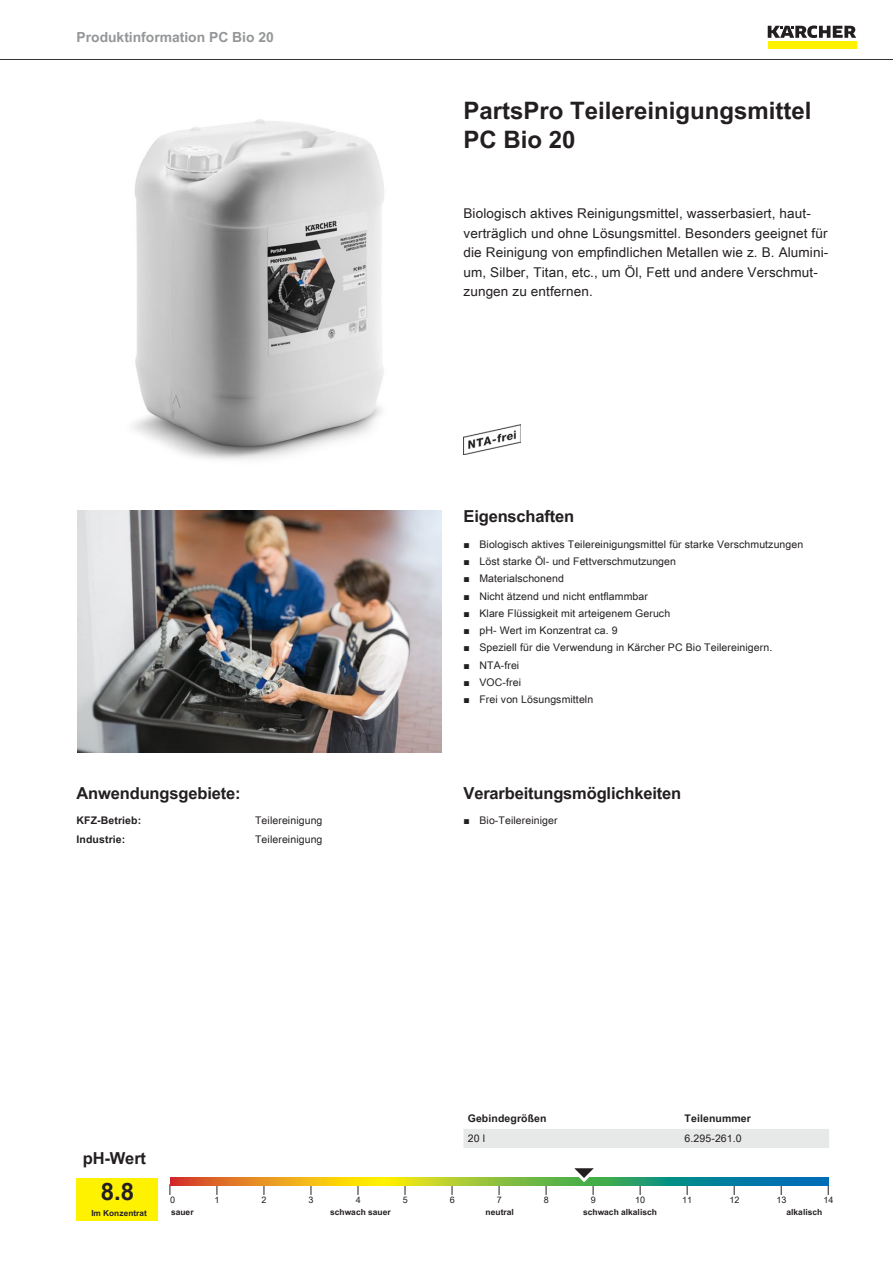
<style>
.page{position:relative;width:893px;height:1263px;background:#fff}
.page>*{position:absolute;margin:0;border:0;box-sizing:border-box;transform-origin:0 0}
.t1{font:700 24px/28.8px "Arial Unicode MS";color:#231f20}
.t2{font:700 16.5px "Arial Unicode MS";letter-spacing:-.01em;color:#231f20}
.t3{font:700 13.8px "Arial Unicode MS";color:#949698}
.t4{font:13.5px/19.5px "Arial Unicode MS";letter-spacing:.01em;color:#231f20}
.t5{font:10.5px "Arial Unicode MS";letter-spacing:.01em;color:#231f20}
.t6{font:700 10.5px "Arial Unicode MS";letter-spacing:.01em;color:#231f20}
.t7{font:9px "Arial Unicode MS";color:#231f20}
.t8{font:700 8.4px "Arial Unicode MS";color:#231f20}
.t9{font:700 8.25px "Arial Unicode MS";color:#231f20}
.s1{font-family:"Arial"}
</style>
<div class="page">
<hr style="left:0;top:59px;width:893px;height:1px;background:#231f20">
<div style="left:768px;top:42px;width:88px;height:7px;background:#fff200"></div>
<svg style="left:768px;top:26px;width:88px;height:12px"></svg>
<img style="left:132px;top:119px;width:252px;height:341px">
<img style="left:463px;top:424px;width:57px;height:30px">
<img style="left:78px;top:510px;width:363px;height:243px">
<div style="left:77px;top:1178px;width:81px;height:42px;background:#fff200"></div>
<svg style="left:170px;top:1178px;width:658px;height:8px;background:#86a14c"></svg>
<svg style="left:566px;top:1168px;width:39px;height:27px"></svg>
<div style="left:463px;top:1129px;width:366px;height:19px;background:#e7e8e8"></div>
<h3 class="t3" style="left:77px;top:27px;width:199px">Produktinformation PC Bio 20</h3>
<h2 class="t2" style="left:77px;top:780px;width:166px">Anwendungsgebiete:</h2>
<p class="t6" style="left:77px;top:812px;width:66px">KFZ-Betrieb:</p>
<p class="t5" style="left:255px;top:812px;width:69px">Teilereinigung</p>
<p class="t6" style="left:77px;top:832px;width:50px">Industrie:</p>
<p class="t5" style="left:255px;top:832px;width:69px">Teilereinigung</p>
<h1 class="t1" style="left:463px;top:97px;width:350px">PartsPro Teilereinigungsmittel<br>PC Bio 20</h1>
<p class="t4" style="left:463px;top:203px;width:366px">Biologisch aktives Reinigungsmittel, wasserbasiert, haut&shy;verträglich und ohne Lösungsmittel. Besonders geeignet für die Reinigung von empfindlichen Metallen wie z. B. Alumini&shy;um, Silber, Titan, etc., um Öl, Fett und andere Verschmut&shy;zungen zu entfernen.</p>
<h2 class="t2" style="left:463px;top:504px;width:112px">Eigenschaften</h2>
<p class="t5" style="left:463px;top:536px;width:341px"><span class="s1">■</span> Biologisch aktives Teilereinigungsmittel für starke Verschmutzungen</p>
<p class="t5" style="left:463px;top:554px;width:214px"><span class="s1">■</span> Löst starke Öl- und Fettverschmutzungen</p>
<p class="t5" style="left:463px;top:571px;width:102px"><span class="s1">■</span> Materialschonend</p>
<p class="t5" style="left:463px;top:588px;width:186px"><span class="s1">■</span> Nicht ätzend und nicht entflammbar</p>
<p class="t5" style="left:463px;top:605px;width:208px"><span class="s1">■</span> Klare Flüssigkeit mit arteigenem Geruch</p>
<p class="t5" style="left:463px;top:623px;width:156px"><span class="s1">■</span> pH- Wert im Konzentrat ca. 9</p>
<p class="t5" style="left:463px;top:640px;width:310px"><span class="s1">■</span> Speziell für die Verwendung in Kärcher PC Bio Teilereinigern.</p>
<p class="t5" style="left:463px;top:657px;width:57px"><span class="s1">■</span> NTA-frei</p>
<p class="t5" style="left:463px;top:674px;width:59px"><span class="s1">■</span> VOC-frei</p>
<p class="t5" style="left:463px;top:692px;width:131px"><span class="s1">■</span> Frei von Lösungsmitteln</p>
<h2 class="t2" style="left:463px;top:780px;width:219px">Verarbeitungsmöglichkeiten</h2>
<p class="t5" style="left:463px;top:813px;width:96px"><span class="s1">■</span> Bio-Teilereiniger</p>
<p class="t6" style="left:468px;top:1111px;width:80px">Gebindegrößen</p>
<p class="t6" style="left:685px;top:1111px;width:68px">Teilenummer</p>
<p class="t5" style="left:468px;top:1130px;width:19px">20 l</p>
<p class="t5" style="left:685px;top:1130px;width:59px">6.295-261.0</p>
<h2 class="t2" style="left:83px;top:1146px;width:65px">pH-Wert</h2>
<h1 class="t1" style="left:101px;top:1178px;width:35px">8.8</h1>
<p class="t7" style="left:170px;top:1193px;width:7px">0</p>
<p class="t7" style="left:215px;top:1193px;width:7px">1</p>
<p class="t7" style="left:262px;top:1193px;width:7px">2</p>
<p class="t7" style="left:309px;top:1193px;width:7px">3</p>
<p class="t7" style="left:356px;top:1193px;width:7px">4</p>
<p class="t7" style="left:403px;top:1193px;width:7px">5</p>
<p class="t7" style="left:450px;top:1193px;width:7px">6</p>
<p class="t7" style="left:497px;top:1193px;width:7px">7</p>
<p class="t7" style="left:544px;top:1193px;width:7px">8</p>
<p class="t7" style="left:591px;top:1193px;width:7px">9</p>
<p class="t7" style="left:635px;top:1193px;width:12px">10</p>
<p class="t7" style="left:682px;top:1193px;width:12px">11</p>
<p class="t7" style="left:729px;top:1193px;width:12px">12</p>
<p class="t7" style="left:776px;top:1193px;width:12px">13</p>
<p class="t7" style="left:823px;top:1193px;width:12px">14</p>
<p class="t9" style="left:91px;top:1207px;width:57px">Im Konzentrat</p>
<p class="t8" style="left:171px;top:1206px;width:24px">sauer</p>
<p class="t8" style="left:330px;top:1206px;width:62px">schwach sauer</p>
<p class="t8" style="left:486px;top:1206px;width:30px">neutral</p>
<p class="t8" style="left:583px;top:1206px;width:75px">schwach alkalisch</p>
<p class="t8" style="left:786px;top:1206px;width:37px">alkalisch</p>
</div>
